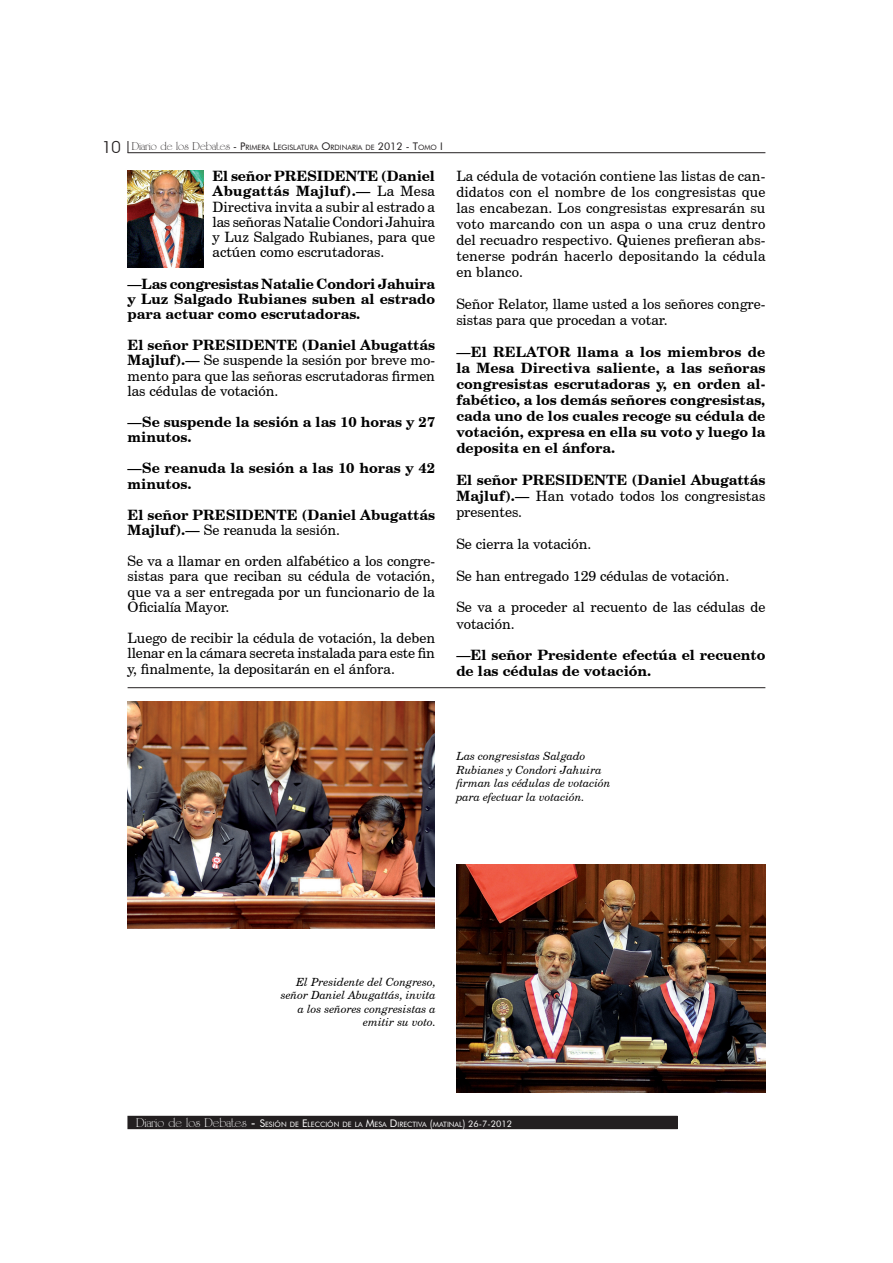
<style>
.page{position:relative;width:893px;height:1263px;background:#fff}
.page>*{position:absolute;margin:0;border:0;box-sizing:border-box;transform-origin:0 0}
.t1{font:16.5px "Avant Garde IT Cby BT";color:#231f20}
.t2{font:14.25px/15.3px "Century Schoolbook BT";color:#000;text-align:justify}
.t3{font:700 14.25px/16px "Century Schoolbook BT";color:#000}
.t4{font:italic 11.25px/13.5px "Century Schoolbook BT";color:#000;text-align:right}
.t5{font:7.35px "Futura BT";color:#fff}
.t6{font:7.35px "Futura BT";color:#231f20}
.s1{font-family:"University Roman BT";font-size:12px}
.s2{font-size:10.5px}
.s3{font-weight:700}
.s4{font-weight:400}
.s5{font-family:"University Roman BT";font-size:13.5px}
.s6{font-size:13.5px}
.s7{font-size:9px}
</style>
<div class="page">
<hr style="left:128px;top:152px;width:637px;height:1px;background:#231f20">
<svg style="left:128px;top:141px;width:1px;height:12px"></svg>
<div style="left:128px;top:1116px;width:549px;height:13px;background:#231f20"></div>
<hr style="left:128px;top:687px;width:637px;height:1px;background:#231f20">
<img style="left:128px;top:170px;width:76px;height:98px">
<img style="left:128px;top:702px;width:306px;height:226px">
<img style="left:456px;top:865px;width:309px;height:228px">
<p class="t1" style="left:102px;top:137px;width:20px">10</p>
<p class="t6" style="left:132px;top:143px;width:311px"><span class="s1">Diario de los Debates</span> <span class="s2">-</span> <span class="s2">P</span>RIMERA <span class="s2">L</span>EGISLATURA <span class="s2">O</span>RDINARIA DE <span class="s2">2012 - T</span>OMO <span class="s2">I</span></p>
<p class="t2" style="left:213px;top:168px;width:224px"><span class="s3">El señor PRESIDENTE (Daniel Abugattás Majluf).—</span> La Mesa Directiva invita a subir al estrado a las señoras Natalie Condori Jahuira y Luz Salgado Rubianes, para que actúen como escrutadoras.</p>
<p class="t3" style="left:128px;top:275px;width:309px;line-height:15.3px;text-align:justify">—Las congresistas Natalie Condori Jahuira y Luz Salgado Rubianes suben al estrado para actuar como escrutadoras.</p>
<p class="t2" style="left:128px;top:337px;width:309px"><span class="s3">El señor PRESIDENTE (Daniel Abugattás Majluf).—</span> Se suspende la sesión por breve mo&shy;mento para que las señoras escrutadoras firmen las cédulas de votación.</p>
<p class="t3" style="left:128px;top:414px;width:309px;line-height:15.3px">—Se suspende la sesión a las 10 horas y 27 minutos.</p>
<p class="t3" style="left:128px;top:460px;width:309px;line-height:15.3px">—Se reanuda la sesión a las 10 horas y 42 minutos.</p>
<p class="t3" style="left:128px;top:507px;width:309px;line-height:15.3px">El señor PRESIDENTE (Daniel Abugattás<br>Majluf).— <span class="s4">Se reanuda la sesión.</span></p>
<p class="t2" style="left:128px;top:553px;width:309px">Se va a llamar en orden alfabético a los congre&shy;sistas para que reciban su cédula de votación, que va a ser entregada por un funcionario de la Oficialía Mayor.</p>
<p class="t2" style="left:128px;top:630px;width:309px">Luego de recibir la cédula de votación, la deben llenar en la cámara secreta instalada para este fin y, finalmente, la depositarán en el ánfora.</p>
<p class="t2" style="left:456px;top:168px;width:311px;line-height:16px">La cédula de votación contiene las listas de can&shy;didatos con el nombre de los congresistas que las encabezan. Los congresistas expresarán su voto marcando con un aspa o una cruz dentro del recuadro respectivo. Quienes prefieran abs&shy;tenerse podrán hacerlo depositando la cédula en blanco.</p>
<p class="t2" style="left:456px;top:296px;width:311px;line-height:16px">Señor Relator, llame usted a los señores congre&shy;sistas para que procedan a votar.</p>
<p class="t3" style="left:456px;top:343px;width:311px;text-align:justify">—El RELATOR llama a los miembros de la Mesa Directiva saliente, a las señoras congresistas escrutadoras y, en orden al&shy;fabético, a los demás señores congresistas, cada uno de los cuales recoge su cédula de votación, expresa en ella su voto y luego la deposita en el ánfora.</p>
<p class="t3" style="left:456px;top:472px;width:311px;text-align:justify">El señor PRESIDENTE (Daniel Abugattás Majluf).— <span class="s4">Han votado todos los congresistas presentes.</span></p>
<p class="t2" style="left:456px;top:536px;width:137px">Se cierra la votación.</p>
<p class="t2" style="left:456px;top:567px;width:274px">Se han entregado 129 cédulas de votación.</p>
<p class="t2" style="left:456px;top:599px;width:311px;line-height:16px">Se va a proceder al recuento de las cédulas de votación.</p>
<p class="t3" style="left:456px;top:647px;width:311px">—El señor Presidente efectúa el recuento de las cédulas de votación.</p>
<p class="t4" style="left:456px;top:749px;width:156px;text-align:left">Las congresistas Salgado<br>Rubianes y Condori Jahuira firman las cédulas de votación para efectuar la votación.</p>
<p class="t4" style="left:281px;top:974px;width:157px">El Presidente del Congreso, señor Daniel Abugattás, invita a los señores congresistas a emitir su voto.</p>
<p class="t5" style="left:136px;top:1119px;width:377px"><span class="s5">Diario de los Debates</span> <span class="s6">-</span> <span class="s2">S</span>ESIÓN DE <span class="s2">E</span> LECCIÓN DE LA <span class="s2">M</span>ESA <span class="s2">D</span> IRECTIVA <span class="s2">(</span>MATINAL<span class="s2">)</span> <span class="s7">26-7-2012</span></p>
</div>
